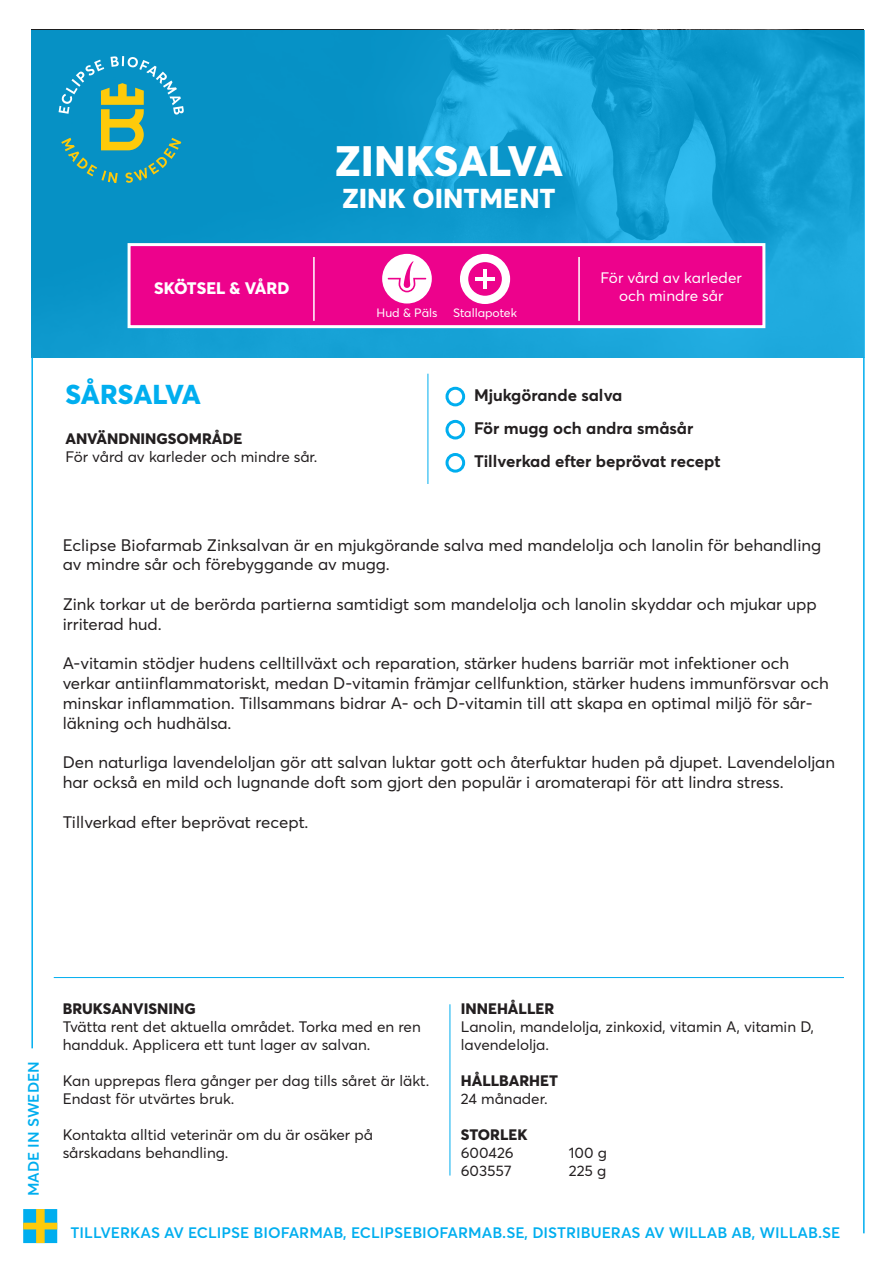
<style>
.page{position:relative;width:893px;height:1263px;background:#fff}
.page>*{position:absolute;margin:0;border:0;box-sizing:border-box;transform-origin:0 0}
.t1{font:800 42px "Averta Std";color:#fff}
.t2{font:800 27px "Averta Std";color:#fff}
.t3{font:800 27px "Averta Std";letter-spacing:-.005em;color:#00aeef}
.t4{font:16.5px/19.8px "Averta Std";color:#231f20}
.t5{font:700 16.5px "Averta Std";color:#231f20}
.t6{font:800 16.5px "Averta Std";color:#fff}
.t7{font:15px/18px "Averta Std";color:#231f20}
.t8{font:600 15px "Averta Std";color:#00aeef}
.t9{font:15px "Averta Std";color:#fff}
.t10{font:800 15px "Averta Std";color:#231f20}
.t11{font:12px "Averta Std";color:#fff}
.s1{font-weight:800}
</style>
<div class="page">
<svg style="left:31px;top:30px;width:834px;height:327px;background:#109cd0"></svg>
<div style="left:128px;top:243px;width:637px;height:85px;background:#ed028c;border:3px solid #fff"></div>
<hr style="left:31px;top:357px;width:2px;height:691px;background:#00aeef">
<div style="left:23px;top:1209px;width:34px;height:34px;background:#00aeef;border:2px solid #00aeef"></div>
<div style="left:23px;top:1223px;width:34px;height:6px;background:#feca0a"></div>
<div style="left:36px;top:1209px;width:9px;height:34px;background:#feca0a;border:2px solid #feca0a"></div>
<hr style="left:863px;top:357px;width:2px;height:876px;background:#00aeef">
<hr style="left:54px;top:977px;width:790px;height:1px;background:#00aeef">
<hr style="left:450px;top:1004px;width:1px;height:171px;background:#00aeef">
<svg style="left:59px;top:56px;width:125px;height:127px;background:#339dac"></svg>
<div style="left:445px;top:387px;width:20px;height:19px;border:3px solid #00aeef;border-radius:50%"></div>
<div style="left:445px;top:420px;width:20px;height:19px;border:3px solid #00aeef;border-radius:50%"></div>
<svg style="left:447px;top:454px;width:17px;height:17px"></svg>
<div style="left:445px;top:453px;width:20px;height:20px;border:3px solid #00aeef;border-radius:50%"></div>
<hr style="left:428px;top:374px;width:1px;height:110px;background:#00aeef">
<hr style="left:313px;top:257px;width:2px;height:64px;background:#fff">
<hr style="left:578px;top:257px;width:2px;height:64px;background:#fff">
<div style="left:382px;top:254px;width:50px;height:49px;background:#fff;border-radius:50%"></div>
<svg style="left:388px;top:261px;width:38px;height:31px"></svg>
<div style="left:460px;top:254px;width:50px;height:50px;background:#fff;border-radius:50%"></div>
<svg style="left:468px;top:262px;width:34px;height:34px"></svg>
<hr style="left:483px;top:269px;width:4px;height:20px;background:#fff">
<hr style="left:475px;top:277px;width:20px;height:4px;background:#fff">
<p class="t1" style="left:335px;top:131px;width:230px">ZINKSALVA</p>
<p class="t2" style="left:342px;top:180px;width:215px">ZINK OINTMENT</p>
<p class="t6" style="left:154px;top:276px;width:137px">SKÖTSEL &amp; VÅRD</p>
<p class="t3" style="left:65px;top:375px;width:137px">SÅRSALVA</p>
<p class="t7" style="left:65px;top:429px;width:254px"><span class="s1">ANVÄNDNINGSOMRÅDE<br></span>För vård av karleder och mindre sår.</p>
<p class="t11" style="left:377px;top:304px;width:62px">Hud &amp; Päls</p>
<p class="t11" style="left:453px;top:304px;width:65px">Stallapotek</p>
<p class="t9" style="left:601px;top:267px;width:143px">För vård av karleder</p>
<p class="t9" style="left:619px;top:285px;width:106px">och mindre sår</p>
<p class="t5" style="left:474px;top:384px;width:150px">Mjukgörande salva</p>
<p class="t5" style="left:474px;top:417px;width:221px">För mugg och andra småsår</p>
<p class="t5" style="left:474px;top:450px;width:248px">Tillverkad efter beprövat recept</p>
<p class="t4" style="left:63px;top:534px;width:760px">Eclipse Biofarmab Zinksalvan är en mjukgörande salva med mandelolja och lanolin för behandling av mindre sår och förebyggande av mugg.</p>
<p class="t4" style="left:63px;top:594px;width:756px">Zink torkar ut de berörda partierna samtidigt som mandelolja och lanolin skyddar och mjukar upp irriterad hud.</p>
<p class="t4" style="left:63px;top:653px;width:768px">A-vitamin stödjer hudens celltillväxt och reparation, stärker hudens barriär mot infektioner och verkar antiinflammatoriskt, medan D-vitamin främjar cellfunktion, stärker hudens immunförsvar och minskar inflammation. Tillsammans bidrar A- och D-vitamin till att skapa en optimal miljö för sår&shy;läkning och hudhälsa.</p>
<p class="t4" style="left:63px;top:752px;width:774px">Den naturliga lavendeloljan gör att salvan luktar gott och återfuktar huden på djupet. Lavendeloljan har också en mild och lugnande doft som gjort den populär i aromaterapi för att lindra stress.</p>
<p class="t4" style="left:63px;top:811px;width:247px">Tillverkad efter beprövat recept.</p>
<p class="t8" style="left:23px;top:1196px;width:137px;rotate:-90deg">MADE IN SWEDEN</p>
<p class="t7" style="left:63px;top:999px;width:360px"><span class="s1">BRUKSANVISNING<br></span>Tvätta rent det aktuella området. Torka med en ren handduk. Applicera ett tunt lager av salvan.</p>
<p class="t7" style="left:63px;top:1071px;width:368px">Kan upprepas flera gånger per dag tills såret är läkt.</p>
<p class="t7" style="left:63px;top:1089px;width:173px">Endast för utvärtes bruk.</p>
<p class="t7" style="left:63px;top:1125px;width:312px">Kontakta alltid veterinär om du är osäker på sårskadans behandling.</p>
<p class="t10" style="left:461px;top:997px;width:95px">INNEHÅLLER</p>
<p class="t7" style="left:461px;top:1017px;width:355px">Lanolin, mandelolja, zinkoxid, vitamin A, vitamin D, lavendelolja.</p>
<p class="t10" style="left:461px;top:1069px;width:99px">HÅLLBARHET</p>
<p class="t7" style="left:461px;top:1089px;width:88px">24 månader.</p>
<p class="t10" style="left:461px;top:1123px;width:68px">STORLEK</p>
<p class="t7" style="left:461px;top:1143px;width:54px">600426</p>
<p class="t7" style="left:569px;top:1143px;width:40px">100 g</p>
<p class="t7" style="left:461px;top:1161px;width:52px">603557</p>
<p class="t7" style="left:569px;top:1161px;width:39px">225 g</p>
<p class="t8" style="left:71px;top:1222px;width:771px">TILLVERKAS AV ECLIPSE BIOFARMAB, ECLIPSEBIOFARMAB.SE, DISTRIBUERAS AV WILLAB AB, WILLAB.SE</p>
</div>
